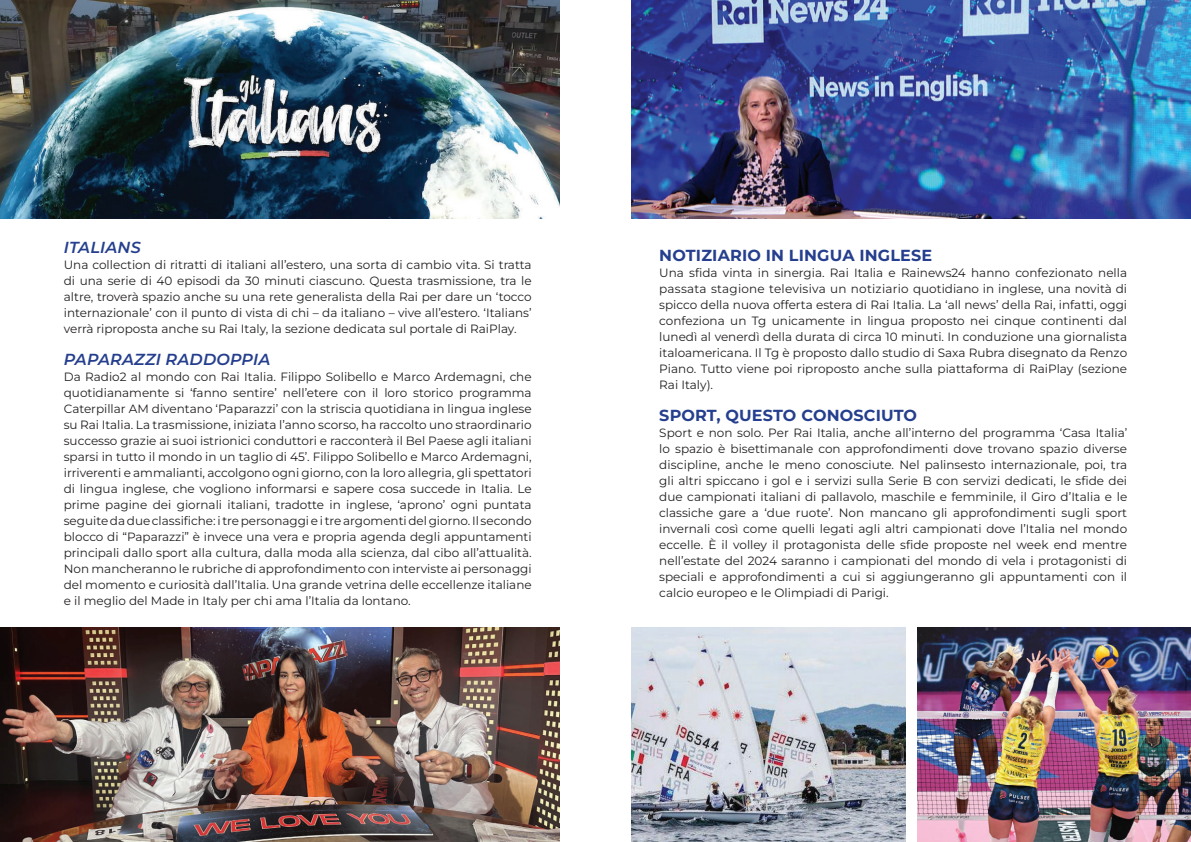
<style>
.page{position:relative;width:1191px;height:842px;background:#fff}
.page>*{position:absolute;margin:0;border:0;box-sizing:border-box;transform-origin:0 0}
.t1{font:700 16px "Montserrat";letter-spacing:.01em;color:#253f8e}
.t2{font:italic 600 16px "Montserrat";letter-spacing:.01em;color:#253f8e}
.t3{font:12px/16px "Montserrat";color:#231f20;text-align:justify}
</style>
<div class="page">
<img style="left:0;top:628px;width:559px;height:214px">
<img style="left:631px;top:0;width:560px;height:218px">
<img style="left:0;top:0;width:559px;height:218px">
<img style="left:631px;top:628px;width:274px;height:214px">
<img style="left:917px;top:628px;width:274px;height:214px">
<h1 class="t2" style="left:64px;top:236px;width:78px">ITALIANS</h1>
<p class="t3" style="left:64px;top:256px;width:469px">Una collection di ritratti di italiani all’estero, una sorta di cambio vita. Si tratta di una serie di 40 episodi da 30 minuti ciascuno. Questa trasmissione, tra le altre, troverà spazio anche su una rete generalista della Rai per dare un ‘tocco internazionale’ con il punto di vista di chi – da italiano – vive all’estero. ‘Italians’ verrà riproposta anche su Rai Italy, la sezione dedicata sul portale di RaiPlay.</p>
<h1 class="t2" style="left:64px;top:348px;width:208px">PAPARAZZI RADDOPPIA</h1>
<p class="t3" style="left:64px;top:368px;width:469px">Da Radio2 al mondo con Rai Italia. Filippo Solibello e Marco Ardemagni, che quotidianamente si ‘fanno sentire’ nell’etere con il loro storico programma Caterpillar AM diventano ‘Paparazzi’ con la striscia quotidiana in lingua inglese su Rai Italia. La trasmissione, iniziata l’anno scorso, ha raccolto uno straordinario successo grazie ai suoi istrionici conduttori e racconterà il Bel Paese agli italiani sparsi in tutto il mondo in un taglio di 45’. Filippo Solibello e Marco Ardemagni, irriverenti e ammalianti, accolgono ogni giorno, con la loro allegria, gli spettatori di lingua inglese, che vogliono informarsi e sapere cosa succede in Italia. Le prime pagine dei giornali italiani, tradotte in inglese, ‘aprono’ ogni puntata seguite da due classifiche: i tre personaggi e i tre argomenti del giorno. Il secondo blocco di “Paparazzi” è invece una vera e propria agenda degli appuntamenti principali dallo sport alla cultura, dalla moda alla scienza, dal cibo all’attualità.<br>Non mancheranno le rubriche di approfondimento con interviste ai personaggi del momento e curiosità dall’Italia. Una grande vetrina delle eccellenze italiane e il meglio del Made in Italy per chi ama l’Italia da lontano.</p>
<h1 class="t1" style="left:659px;top:244px;width:274px">NOTIZIARIO IN LINGUA INGLESE</h1>
<p class="t3" style="left:659px;top:264px;width:469px">Una sfida vinta in sinergia. Rai Italia e Rainews24 hanno confezionato nella passata stagione televisiva un notiziario quotidiano in inglese, una novità di spicco della nuova offerta estera di Rai Italia. La ‘all news’ della Rai, infatti, oggi confeziona un Tg unicamente in lingua proposto nei cinque continenti dal lunedì al venerdì della durata di circa 10 minuti. In conduzione una giornalista italoamericana. Il Tg è proposto dallo studio di Saxa Rubra disegnato da Renzo Piano. Tutto viene poi riproposto anche sulla piattaforma di RaiPlay (sezione Rai Italy).</p>
<h1 class="t1" style="left:659px;top:404px;width:259px">SPORT, QUESTO CONOSCIUTO</h1>
<p class="t3" style="left:659px;top:424px;width:469px">Sport e non solo. Per Rai Italia, anche all’interno del programma ‘Casa Italia’ lo spazio è bisettimanale con approfondimenti dove trovano spazio diverse discipline, anche le meno conosciute. Nel palinsesto internazionale, poi, tra gli altri spiccano i gol e i servizi sulla Serie B con servizi dedicati, le sfide dei due campionati italiani di pallavolo, maschile e femminile, il Giro d’Italia e le classiche gare a ‘due ruote’. Non mancano gli approfondimenti sugli sport invernali così come quelli legati agli altri campionati dove l’Italia nel mondo eccelle. È il volley il protagonista delle sfide proposte nel week end mentre nell’estate del 2024 saranno i campionati del mondo di vela i protagonisti di speciali e approfondimenti a cui si aggiungeranno gli appuntamenti con il calcio europeo e le Olimpiadi di Parigi.</p>
</div>
